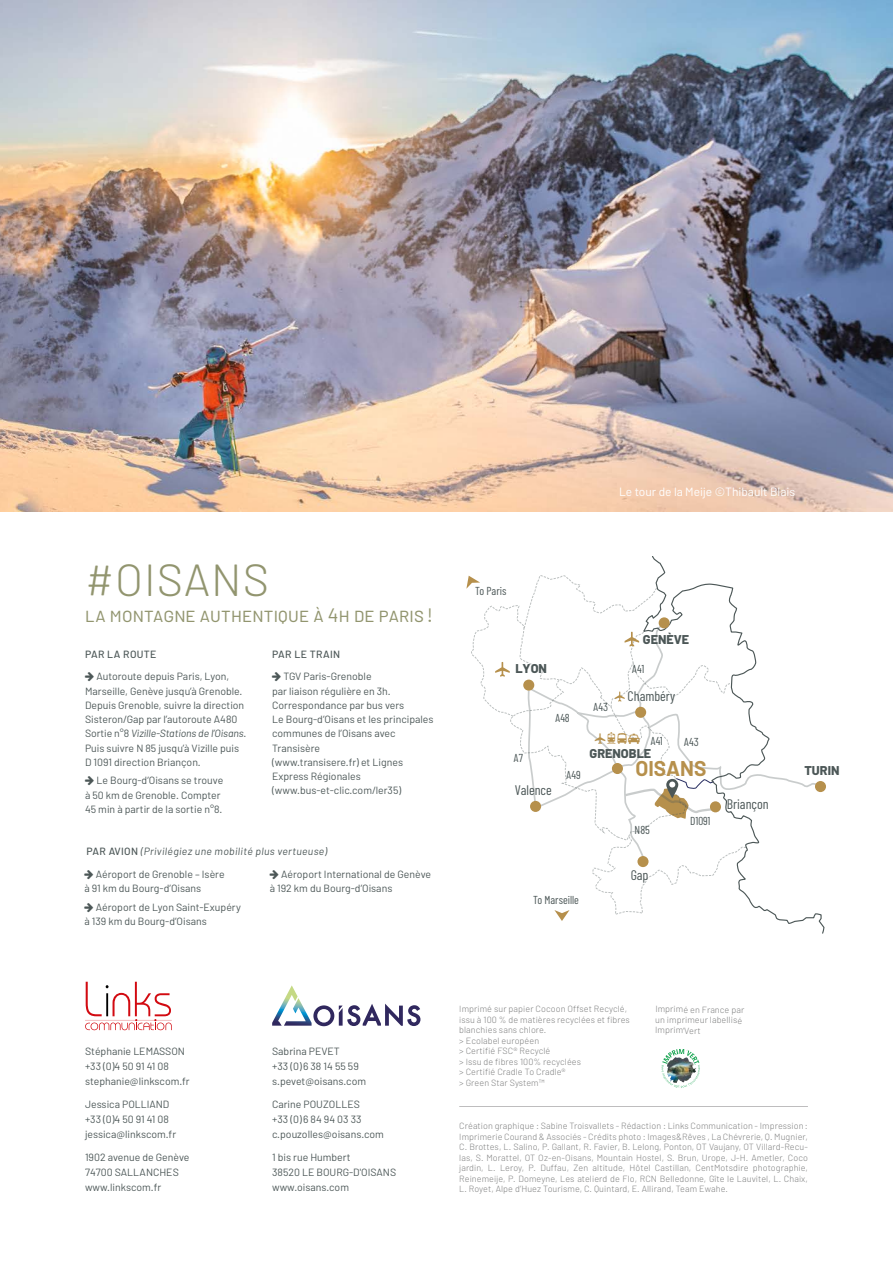
<style>
.page{position:relative;width:893px;height:1263px;background:#fff}
.page>*{position:absolute;margin:0;border:0;box-sizing:border-box;transform-origin:0 0}
.t1{font:300 45px "Barlow";letter-spacing:.02em;color:#92956f}
.t2{font:700 20.85px "Barlow";color:#b6904c}
.t3{font:19.5px "Barlow";letter-spacing:.01em;color:#92956f}
.t4{font:13.95px "Barlow Condensed";color:#4c5757}
.t5{font:800 12.75px "Barlow";color:#4c5757}
.t6{font:12px "Barlow";color:#fff}
.t7{font:11.55px "Barlow Condensed";color:#4c5757}
.t8{font:11.55px "Travelcons";color:#b6904c}
.t9{font:10.5px/14.2px "Barlow";color:#4c5757}
.t10{font:italic 10.5px/22.8px "Barlow";letter-spacing:.03em;color:#4c5757}
.t11{font:500 10.5px "Barlow";letter-spacing:.03em;color:#4c5757}
.t12{font:300 9px/10.5px "Barlow";letter-spacing:.01em;color:#7e7f7f}
.s1{font-style:italic}
.s2{font-weight:500;font-style:normal}
.s3{font-style:normal}
</style>
<div class="page">
<img style="left:0;top:0;width:893px;height:512px">
<svg style="left:272px;top:985px;width:148px;height:41px"></svg>
<svg style="left:85px;top:982px;width:87px;height:48px"></svg>
<div style="left:815px;top:781px;width:11px;height:11px;background:#b6904c;border-radius:50%"></div>
<svg style="left:466px;top:575px;width:354px;height:346px"></svg>
<svg style="left:661px;top:1049px;width:39px;height:39px"></svg>
<hr style="left:459px;top:1106px;width:349px;height:1px;background:#a4a2a3">
<h1 class="t1" style="left:85px;top:552px;width:185px">#OISANS</h1>
<h3 class="t3" style="left:85px;top:603px;width:349px">la montagne authentique à 4h de Paris !</h3>
<p class="t11" style="left:85px;top:647px;width:73px">PAR LA ROUTE</p>
<p class="t9" style="left:85px;top:669px;width:163px;text-indent:11px">Autoroute depuis Paris, Lyon, Marseille, Genève jusqu’à Grenoble.<br>Depuis Grenoble, suivre la direction Sisteron/Gap par l’autoroute A480<br>Sortie n°8 <span class="s1">Vizille-Stations de l’Oisans</span>.<br>Puis suivre N 85 jusqu’à Vizille puis D 1091 direction Briançon.</p>
<p class="t9" style="left:85px;top:773px;width:140px;text-indent:11px">Le Bourg-d’Oisans se trouve à 50 km de Grenoble. Compter<br>45 min à partir de la sortie n°8.</p>
<p class="t11" style="left:272px;top:647px;width:69px">PAR LE TRAIN</p>
<p class="t9" style="left:272px;top:669px;width:163px;text-indent:11px">TGV Paris-Grenoble<br>par liaison régulière en 3h.<br>Correspondance par bus vers<br>Le Bourg-d’Oisans et les principales communes de l’Oisans avec<br>Transisère<br>(www.transisere.fr) et Lignes<br>Express Régionales (www.bus-et-clic.com/ler35)</p>
<p class="t10" style="left:96px;top:840px;width:233px;text-indent:-9px"><span class="s2">PAR AVION</span> (Privilégiez une mobilité plus vertueuse)<br><span class="s3">Aéroport de Grenoble – Isère</span></p>
<p class="t9" style="left:96px;top:879px;width:147px;line-height:18.5px;text-indent:-11px">à 91 km du Bourg-d’Oisans<br>Aéroport de Lyon Saint-Exupéry</p>
<p class="t9" style="left:84px;top:914px;width:124px">à 139 km du Bourg-d’Oisans</p>
<p class="t9" style="left:270px;top:867px;width:163px;text-indent:11px">Aéroport International de Genève à 192 km du Bourg-d’Oisans</p>
<p class="t6" style="left:619px;top:484px;width:178px">Le tour de la Meije ©Thibault Blais</p>
<p class="t7" style="left:475px;top:584px;width:33px">To Paris</p>
<p class="t5" style="left:515px;top:659px;width:33px">LYON</p>
<p class="t7" style="left:513px;top:750px;width:11px">A7</p>
<p class="t7" style="left:555px;top:711px;width:16px">A48</p>
<p class="t7" style="left:566px;top:768px;width:16px">A49</p>
<h3 class="t4" style="left:515px;top:781px;width:38px">Valence</h3>
<p class="t5" style="left:643px;top:630px;width:48px">GENÈVE</p>
<p class="t7" style="left:593px;top:700px;width:16px">A43</p>
<p class="t7" style="left:632px;top:661px;width:14px">A41</p>
<h3 class="t4" style="left:628px;top:687px;width:49px">Chambéry</h3>
<p class="t8" style="left:594px;top:733px;width:48px">&lt;&gt;bx</p>
<p class="t5" style="left:590px;top:744px;width:63px">GRENOBLE</p>
<p class="t7" style="left:650px;top:734px;width:14px">A41</p>
<p class="t7" style="left:684px;top:735px;width:16px">A43</p>
<h2 class="t2" style="left:635px;top:753px;width:72px">OISANS</h2>
<p class="t7" style="left:635px;top:822px;width:17px">N85</p>
<p class="t7" style="left:690px;top:813px;width:22px">D1091</p>
<p class="t7" style="left:533px;top:892px;width:47px">To Marseille</p>
<h3 class="t4" style="left:631px;top:866px;width:19px">Gap</h3>
<h3 class="t4" style="left:727px;top:795px;width:43px">Briançon</h3>
<p class="t5" style="left:804px;top:761px;width:37px">TURIN</p>
<p class="t9" style="left:85px;top:1044px;width:106px;line-height:14.9px">Stéphanie LEMASSON +33 (0)4 50 91 41 08 stephanie@linkscom.fr</p>
<p class="t9" style="left:85px;top:1097px;width:93px;line-height:14.9px">Jessica POLLIAND +33 (0)4 50 91 41 08 jessica@linkscom.fr</p>
<p class="t9" style="left:85px;top:1150px;width:106px;line-height:14.9px">1902 avenue de Genève<br>74700 SALLANCHES www.linkscom.fr</p>
<p class="t9" style="left:272px;top:1044px;width:95px;line-height:14.9px">Sabrina PEVET<br>+33 (0)6 38 14 55 59 s.pevet@oisans.com</p>
<p class="t9" style="left:272px;top:1097px;width:113px;line-height:14.9px">Carine POUZOLLES<br>+33 (0)6 84 94 03 33 c.pouzolles@oisans.com</p>
<p class="t9" style="left:272px;top:1150px;width:126px;line-height:14.9px">1 bis rue Humbert<br>38520 LE BOURG-D'OISANS www.oisans.com</p>
<p class="t12" style="left:459px;top:1003px;width:172px">Imprimé sur papier Cocoon Offset Recyclé, issu à 100 % de matières recyclées et fibres blanchies sans chlore.<br>&gt; Ecolabel européen<br>&gt; Certifié FSC® Recyclé<br>&gt; Issu de fibres 100% recyclées<br>&gt; Certifié Cradle To Cradle®<br>&gt; Green Star System™</p>
<p class="t12" style="left:655px;top:1003px;width:90px;rotate:1deg">Imprimé en France par un imprimeur labellisé<br>Imprim'Vert</p>
<p class="t12" style="left:459px;top:1121px;width:350px;text-align:justify">Création graphique : Sabine Troisvallets - Rédaction : Links Communication - Impression :<br>Imprimerie Courand &amp; Associés - Crédits photo : Images&amp;Rêves , La Chévrerie, Q. Mugnier, C. Brottes, L. Salino, P. Gallant, R. Favier, B. Lelong, Ponton, OT Vaujany, OT Villard-Recu&shy;las, S. Morattel, OT Oz-en-Oisans, Mountain Hostel, S. Brun, Urope, J-H. Ametler, Coco jardin, L. Leroy, P. Duffau, Zen altitude, Hôtel Castillan, CentMotsdire photographie, Reinemeije, P. Domeyne, Les atelierd de Flo, RCN Belledonne, Gîte le Lauvitel, L. Chaix, L. Royet, Alpe d’Huez Tourisme, C. Quintard, E. Allirand, Team Ewahe.</p>
</div>
